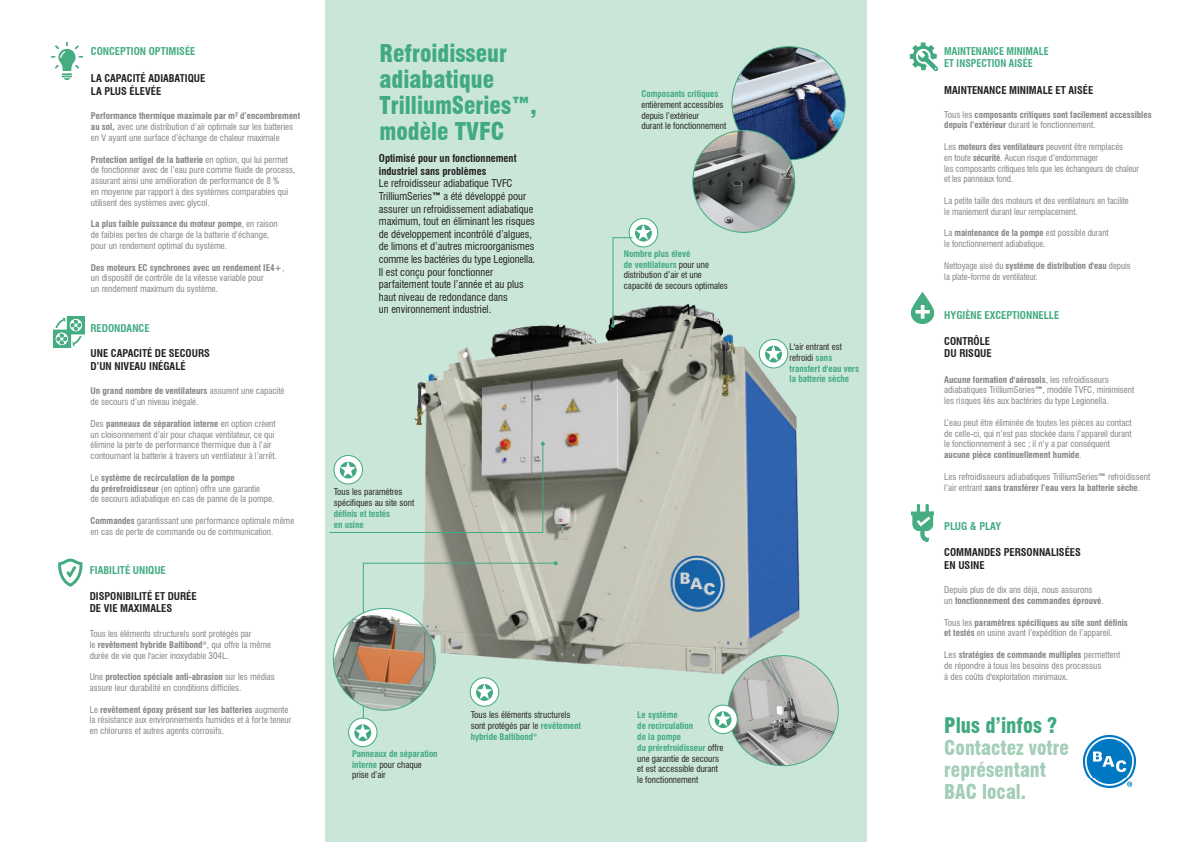
<style>
.page{position:relative;width:1191px;height:842px;background:#fff}
.page>*{position:absolute;margin:0;border:0;box-sizing:border-box;transform-origin:0 0}
.t1{font:900 condensed 24px/26px "Swiss 721 BT";color:#41aa81;scale:.96 1}
.t2{font:900 condensed 21px "Swiss 721 BT";color:#41aa81;scale:.95 1}
.t3{font:900 condensed 20px/22px "Swiss 721 BT";color:#a4ceb8;scale:.95 1}
.t4{font:condensed 10.5px/12.6px "Swiss 721 BT";color:#231f20}
.t5{font:700 condensed 10.5px/12.6px "Swiss 721 BT";color:#231f20}
.t6{font:700 condensed 10.5px "Swiss 721 BT";color:#41aa81}
.t7{font:700 condensed 10.5px/12.6px "Swiss 721 BT";color:#41aa81;scale:.96 1}
.Bullets{font:condensed 9px/10.8px "Swiss 721 BT";color:#808285}
.Bullets-2{font:condensed 9px/10.8px "Swiss 721 BT";color:#231f20}
.Bullets-3{font:700 condensed 9px/10.8px "Swiss 721 BT";color:#808285}
.Bullets-4{font:700 condensed 9px/10.8px "Swiss 721 BT";color:#41aa81}
.s1{font-weight:700}
.s2{font-weight:900}
.s3{font-weight:700;color:#41aa81}
.s4{font-weight:400;color:#231f20}
.s5{font-weight:400}
</style>
<div class="page">
<div style="left:325px;top:0;width:541px;height:842px;background:#cae6d9"></div>
<img style="left:1083px;top:735px;width:52px;height:52px">
<svg style="left:909px;top:42px;width:29px;height:29px"></svg>
<img style="left:911px;top:292px;width:22px;height:32px">
<img style="left:911px;top:505px;width:22px;height:36px">
<svg style="left:58px;top:559px;width:25px;height:28px"></svg>
<img style="left:732px;top:47px;width:113px;height:113px;border-radius:57px">
<svg style="left:629px;top:218px;width:28px;height:29px"></svg>
<div style="left:629px;top:218px;width:29px;height:29px;border:1px solid #41aa81;border-radius:50%"></div>
<img style="left:728px;top:656px;width:110px;height:110px;border-radius:55px">
<div style="left:709px;top:705px;width:28px;height:28px;background:#fff;border-radius:50%"></div>
<div style="left:708px;top:705px;width:29px;height:29px;border:1px solid #41aa81;border-radius:50%"></div>
<svg style="left:714px;top:711px;width:17px;height:17px"></svg>
<svg style="left:715px;top:711px;width:15px;height:16px"></svg>
<img style="left:413px;top:303px;width:408px;height:379px">
<img style="left:52px;top:42px;width:30px;height:38px">
<img style="left:53px;top:317px;width:31px;height:30px">
<svg style="left:329px;top:442px;width:216px;height:91px"></svg>
<svg style="left:348px;top:718px;width:29px;height:29px"></svg>
<div style="left:348px;top:718px;width:29px;height:29px;border:1px solid #41aa81;border-radius:50%"></div>
<svg style="left:355px;top:561px;width:202px;height:179px"></svg>
<img style="left:333px;top:608px;width:102px;height:102px;border-radius:51px">
<img style="left:693px;top:131px;width:101px;height:101px;border-radius:51px">
<svg style="left:611px;top:224px;width:40px;height:104px"></svg>
<p class="t6" style="left:91px;top:45px;width:106px">CONCEPTION OPTIMISÉE</p>
<p class="t5" style="left:91px;top:72px;width:116px">LA CAPACITÉ ADIABATIQUE<br>LA PLUS ÉLEVÉE</p>
<p class="Bullets" style="left:91px;top:111px;width:211px"><span class="s1">Performance thermique maximale par m² d’encombrement au sol,</span> avec une distribution d’air optimale sur les batteries en V ayant une surface d’échange de chaleur maximale</p>
<p class="Bullets" style="left:91px;top:154px;width:206px"><span class="s1">Protection antigel de la batterie</span> en option, qui lui permet de fonctionner avec de l’eau pure comme fluide de process, assurant ainsi une amélioration de performance de 8 %<br>en moyenne par rapport à des systèmes comparables qui utilisent des systèmes avec glycol.</p>
<p class="Bullets" style="left:91px;top:219px;width:188px"><span class="s1">La plus faible puissance du moteur pompe</span>, en raison de faibles pertes de charge de la batterie d’échange, pour un rendement optimal du système.</p>
<p class="Bullets" style="left:91px;top:262px;width:195px"><span class="s1">Des moteurs EC synchrones avec un rendement IE4+</span>, un dispositif de contrôle de la vitesse variable pour<br>un rendement maximum du système.</p>
<p class="t6" style="left:91px;top:321px;width:60px">REDONDANCE</p>
<p class="t5" style="left:91px;top:347px;width:121px">UNE CAPACITÉ DE SECOURS</p>
<p class="t5" style="left:91px;top:360px;width:97px">D’UN NIVEAU INÉGALÉ</p>
<p class="Bullets" style="left:91px;top:386px;width:195px"><span class="s1">Un grand nombre de ventilateurs</span> assurent une capacité de secours d’un niveau inégalé.</p>
<p class="Bullets" style="left:91px;top:418px;width:188px">Des <span class="s1">panneaux de séparation interne</span> en option créent un cloisonnement d’air pour chaque ventilateur, ce qui élimine la perte de performance thermique due à l’air contournant la batterie à travers un ventilateur à l’arrêt.</p>
<p class="Bullets" style="left:91px;top:472px;width:185px">Le <span class="s1">système de recirculation de la pompe<br>du prérefroidisseur</span> (en option) offre une garantie<br>de secours adiabatique en cas de panne de la pompe.</p>
<p class="Bullets" style="left:91px;top:515px;width:205px"><span class="s1">Commandes</span> garantissant une performance optimale même en cas de perte de commande ou de communication.</p>
<p class="t6" style="left:90px;top:564px;width:78px">FIABILITÉ UNIQUE</p>
<p class="t5" style="left:90px;top:590px;width:108px">DISPONIBILITÉ ET DURÉE<br>DE VIE MAXIMALES</p>
<p class="Bullets" style="left:90px;top:628px;width:183px">Tous les éléments structurels sont protégés par<br>le <span class="s1">revêtement hybride Baltibond</span><sup>®</sup>, qui offre la même durée de vie que l'acier inoxydable 304L.</p>
<p class="Bullets" style="left:90px;top:671px;width:186px">Une <span class="s1">protection spéciale anti-abrasion</span> sur les médias assure leur durabilité en conditions difficiles.</p>
<p class="Bullets" style="left:90px;top:704px;width:203px">Le <span class="s1">revêtement époxy présent sur les batteries</span> augmente la résistance aux environnements humides et à forte teneur en chlorures et autres agents corrosifs.</p>
<p class="t1" style="left:379px;top:40px;width:134px">Refroidisseur adiabatique</p>
<p class="t1" style="left:379px;top:92px;width:165px">TrilliumSeries™, modèle TVFC</p>
<p class="t5" style="left:379px;top:152px;width:139px">Optimisé pour un fonctionnement</p>
<p class="t5" style="left:379px;top:165px;width:109px">industriel sans problèmes</p>
<p class="t4" style="left:379px;top:177px;width:158px">Le refroidisseur adiabatique TVFC TrilliumSeries<span class="s2">™</span> a été développé pour assurer un refroidissement adiabatique maximum, tout en éliminant les risques de développement incontrôlé d’algues, de limons et d’autres microorganismes comme les bactéries du type Legionella.<br>Il est conçu pour fonctionner parfaitement toute l’année et au plus haut niveau de redondance dans<br>un environnement industriel.</p>
<p class="Bullets-2" style="left:334px;top:486px;width:82px">Tous les paramètres spécifiques au site sont <span class="s3">définis et testés<br>en usine</span></p>
<p class="Bullets-4" style="left:352px;top:748px;width:87px">Panneaux de séparation interne <span class="s4">pour chaque prise d’air</span></p>
<p class="Bullets-2" style="left:471px;top:710px;width:112px">Tous les éléments structurels sont protégés par le <span class="s3">revêtement hybride Baltibond</span><sup>®</sup></p>
<p class="Bullets-4" style="left:641px;top:88px;width:78px">Composants critiques</p>
<p class="Bullets-2" style="left:641px;top:99px;width:84px">entièrement accessibles</p>
<p class="Bullets-2" style="left:641px;top:110px;width:59px">depuis l’extérieur</p>
<p class="Bullets-2" style="left:641px;top:121px;width:86px">durant le fonctionnement</p>
<p class="Bullets-2" style="left:624px;top:248px;width:105px"><span class="s3">Nombre plus élevé<br>de ventilateurs</span> pour une distribution d’air et une capacité de secours optimales</p>
<p class="Bullets-2" style="left:637px;top:710px;width:87px"><span class="s3">Le système<br>de recirculation<br>de la pompe<br>du prérefroidisseur</span> offre une garantie de secours et est accessible durant le fonctionnement</p>
<p class="Bullets-4" style="left:789px;top:341px;width:71px"><span class="s4">L'air entrant est refroidi</span> sans transfert d'eau vers la batterie sèche</p>
<p class="t7" style="left:944px;top:45px;width:110px">MAINTENANCE MINIMALE<br>ET INSPECTION AISÉE</p>
<p class="t5" style="left:944px;top:83px;width:150px">MAINTENANCE MINIMALE ET AISÉE</p>
<p class="Bullets-3" style="left:944px;top:109px;width:209px"><span class="s5">Tous les</span> composants critiques sont facilement accessibles depuis l’extérieur <span class="s5">durant le fonctionnement.</span></p>
<p class="Bullets" style="left:944px;top:141px;width:196px">Les <span class="s1">moteurs des ventilateurs</span> peuvent être remplacés<br>en toute <span class="s1">sécurité</span>. Aucun risque d’endommager<br>les composants critiques tels que les échangeurs de chaleur et les panneaux fond.</p>
<p class="Bullets" style="left:944px;top:195px;width:186px">La petite taille des moteurs et des ventilateurs en facilite le maniement durant leur remplacement.</p>
<p class="Bullets" style="left:944px;top:228px;width:166px">La <span class="s1">maintenance de la pompe</span> est possible durant le fonctionnement adiabatique.</p>
<p class="Bullets" style="left:944px;top:260px;width:188px">Nettoyage aisé du <span class="s1">système de distribution d'eau</span> depuis la plate-forme de ventilateur.</p>
<p class="t6" style="left:944px;top:309px;width:116px">HYGIÈNE EXCEPTIONNELLE</p>
<p class="t5" style="left:944px;top:335px;width:47px">CONTRÔLE</p>
<p class="t5" style="left:944px;top:347px;width:49px">DU RISQUE</p>
<p class="Bullets" style="left:944px;top:374px;width:191px"><span class="s1">Aucune formation d'aérosols</span>, les refroidisseurs adiabatiques TrilliumSeries<span class="s2">™</span>, modèle TVFC, minimisent les risques liés aux bactéries du type Legionella.</p>
<p class="Bullets" style="left:944px;top:417px;width:189px">L’eau peut être éliminée de toutes les pièces au contact de celle-ci, qui n’est pas stockée dans l’appareil durant le fonctionnement à sec ; il n’y a par conséquent <span class="s1">aucune pièce continuellement humide</span>.</p>
<p class="Bullets" style="left:944px;top:471px;width:207px">Les refroidisseurs adiabatiques TrilliumSeries<span class="s2">™</span> refroidissent l’air entrant <span class="s1">sans transférer l’eau vers la batterie sèche</span>.</p>
<p class="t6" style="left:944px;top:520px;width:58px">PLUG &amp; PLAY</p>
<p class="t5" style="left:944px;top:546px;width:138px">COMMANDES PERSONNALISÉES</p>
<p class="t5" style="left:944px;top:559px;width:42px">EN USINE</p>
<p class="Bullets" style="left:944px;top:584px;width:161px">Depuis plus de dix ans déjà, nous assurons<br>un <span class="s1">fonctionnement des commandes éprouvé</span>.</p>
<p class="Bullets-3" style="left:944px;top:617px;width:185px"><span class="s5">Tous les</span> paramètres spécifiques au site sont définis et testés <span class="s5">en usine avant l’expédition de l’appareil.</span></p>
<p class="Bullets" style="left:944px;top:649px;width:178px">Les <span class="s1">stratégies de commande multiples</span> permettent de répondre à tous les besoins des processus<br>à des coûts d'exploitation minimaux.</p>
<p class="t2" style="left:944px;top:713px;width:120px">Plus d’infos ?</p>
<p class="t3" style="left:944px;top:737px;width:133px">Contactez votre représentant<br>BAC local.</p>
</div>
